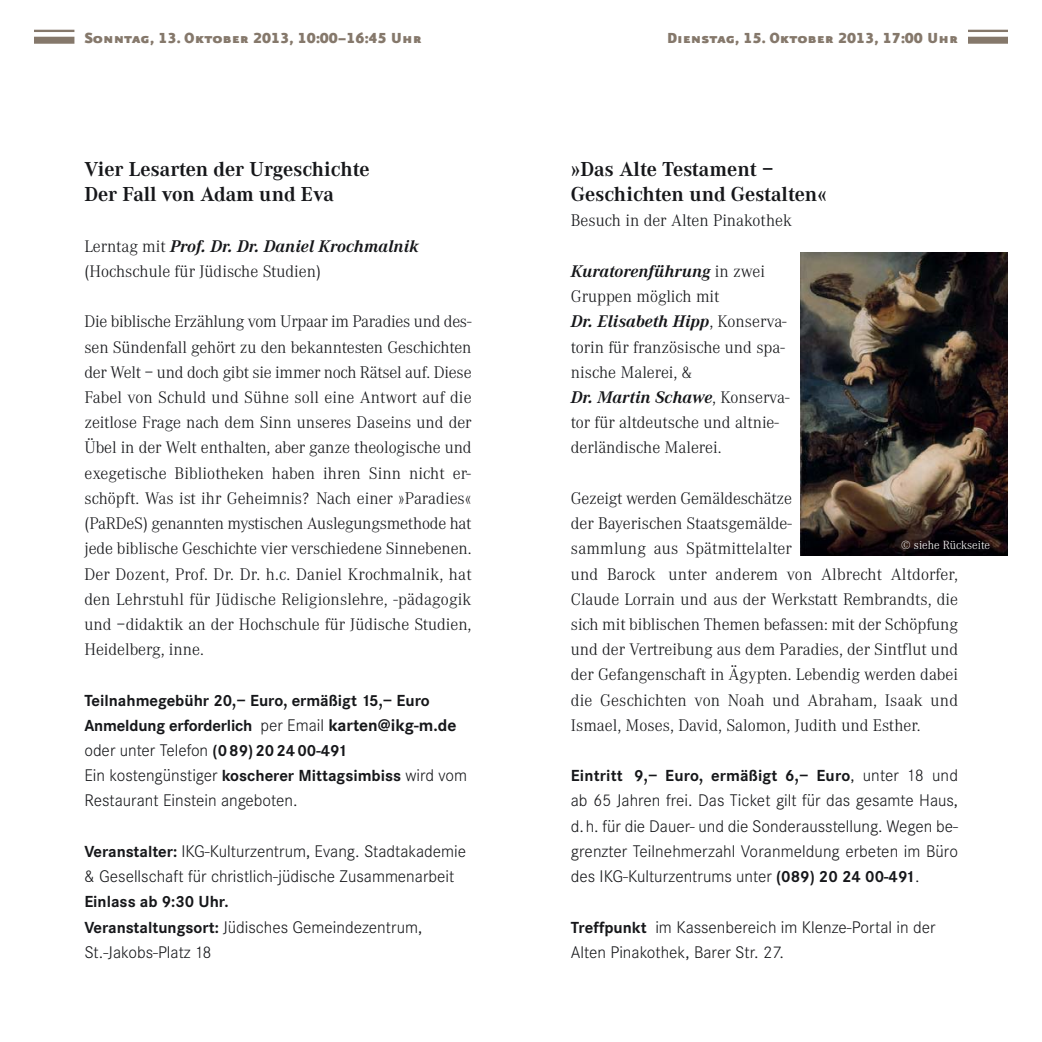
<style>
.page{position:relative;width:1042px;height:1042px;background:#fff}
.page>*{position:absolute;margin:0;border:0;box-sizing:border-box;transform-origin:0 0}
.t1{font:700 21px/25.2px "Corporate A";color:#16171a}
.t2{font:300 17.5px/25.2px "Corporate A";color:#16171a}
.t3{font:300 17.5px/25.2px "Corporate S";color:#16171a}
.t4{font:17.5px "Eureka Sans Black Caps";color:#85786b}
.t5{font:700 16.62px/25.2px "Corporate S";color:#16171a}
.t6{font:300 12.25px "Corporate A";color:#fff}
.s1{font-weight:700;font-style:italic}
.s2{font-weight:300;font-size:17.5px}
.s3{font-size:17.5px}
.s4{font-weight:700;font-size:16.62px}
</style>
<div class="page">
<hr style="left:967px;top:30px;width:40px;height:2px;background:#85786b">
<div style="left:967px;top:37px;width:40px;height:7px;background:#85786b"></div>
<hr style="left:35px;top:30px;width:39px;height:2px;background:#85786b">
<div style="left:35px;top:37px;width:39px;height:7px;background:#85786b"></div>
<img style="left:800px;top:252px;width:207px;height:304px">
<p class="t4" style="left:84px;top:27px;width:339px">Sonntag, 13. Oktober 2013, 10:00–16:45 Uhr</p>
<p class="t1" style="left:84px;top:159px;width:286px">Vier Lesarten der Urgeschichte<br>Der Fall von Adam und Eva</p>
<p class="t2" style="left:84px;top:235px;width:335px">Lerntag mit <span class="s1">Prof. Dr. Dr. Daniel Krochmalnik </span>(Hochschule für Jüdische Studien)</p>
<p class="t2" style="left:84px;top:311px;width:389px;text-align:justify">Die biblische Erzählung vom Urpaar im Paradies und des&shy;sen Sündenfall gehört zu den bekanntesten Geschichten der Welt – und doch gibt sie immer noch Rätsel auf. Diese Fabel von Schuld und Sühne soll eine Antwort auf die zeitlose Frage nach dem Sinn unseres Daseins und der Übel in der Welt enthalten, aber ganze theologische und exegetische Bibliotheken haben ihren Sinn nicht er&shy;schöpft. Was ist ihr Geheimnis? Nach einer »Paradies« (PaRDeS) genannten mystischen Auslegungsmethode hat jede biblische Geschichte vier verschiedene Sinnebenen.<br>Der Dozent, Prof. Dr. Dr. h.c. Daniel Krochmalnik, hat den Lehrstuhl für Jüdische Religionslehre, -pädagogik und –didaktik an der Hochschule für Jüdische Studien, Heidelberg, inne.</p>
<p class="t5" style="left:84px;top:689px;width:373px">Teilnahmegebühr 20,– Euro, ermäßigt 15,– Euro<br>Anmeldung erforderlich <span class="s2">per Email</span> <span class="s3">karten@ikg-m.de</span></p>
<p class="t3" style="left:84px;top:739px;width:384px">oder unter Telefon <span class="s4">(0 89) 20 24 00-491<br></span>Ein kostengünstiger <span class="s4">koscherer Mittagsimbiss</span> wird vom<br>Restaurant Einstein angeboten.</p>
<p class="t3" style="left:84px;top:840px;width:383px"><span class="s4">Veranstalter:</span> IKG-Kulturzentrum, Evang. Stadtakademie &amp; Gesellschaft für christlich-jüdische Zusammenarbeit</p>
<p class="t5" style="left:84px;top:890px;width:146px">Einlass ab 9:30 Uhr.</p>
<p class="t3" style="left:84px;top:916px;width:339px"><span class="s4">Veranstaltungsort:</span> Jüdisches Gemeindezentrum,<br>St.-Jakobs-Platz 18</p>
<p class="t4" style="left:666px;top:27px;width:293px">Dienstag, 15. Oktober 2013, 17:00 Uhr</p>
<p class="t1" style="left:570px;top:159px;width:257px">»Das Alte Testament –<br>Geschichten und Gestalten«</p>
<p class="t2" style="left:570px;top:210px;width:222px">Besuch in der Alten Pinakothek</p>
<p class="t2" style="left:570px;top:260px;width:220px"><span class="s1">Kuratorenführung</span> in zwei<br>Gruppen möglich mit<br><span class="s1">Dr. Elisabeth Hipp</span>, Konserva&shy;torin für französische und spa&shy;nische Malerei, &amp;<br><span class="s1">Dr. Martin Schawe</span>, Konserva&shy;tor für altdeutsche und altnie&shy;derländische Malerei.</p>
<p class="t2" style="left:570px;top:487px;width:388px">Gezeigt werden Gemäldeschätze<br>der Bayerischen Staatsgemälde-<br>sammlung aus Spätmittelalter<br>und Barock unter anderem von Albrecht Altdorfer, Claude Lorrain und aus der Werkstatt Rembrandts, die sich mit biblischen Themen befassen: mit der Schöpfung und der Vertreibung aus dem Paradies, der Sintflut und der Gefangenschaft in Ägypten. Lebendig werden dabei die Geschichten von Noah und Abraham, Isaak und Ismael, Moses, David, Salomon, Judith und Esther.</p>
<p class="t5" style="left:570px;top:764px;width:388px">Eintritt 9,– Euro, ermäßigt 6,– Euro<span class="s2">, unter 18 und</span></p>
<p class="t3" style="left:570px;top:790px;width:388px;text-align:justify">ab 65 Jahren frei. Das Ticket gilt für das gesamte Haus, d.h. für die Dauer- und die Sonderausstellung. Wegen be&shy;grenzter Teilnehmerzahl Voranmeldung erbeten im Büro des IKG-Kulturzentrums unter <span class="s4">(089) 20 24 00-491</span>.</p>
<p class="t3" style="left:570px;top:916px;width:366px"><span class="s4">Treffpunkt</span> im Kassenbereich im Klenze-Portal in der<br>Alten Pinakothek, Barer Str. 27.</p>
<p class="t6" style="left:901px;top:541px;width:90px">© siehe Rückseite</p>
</div>
